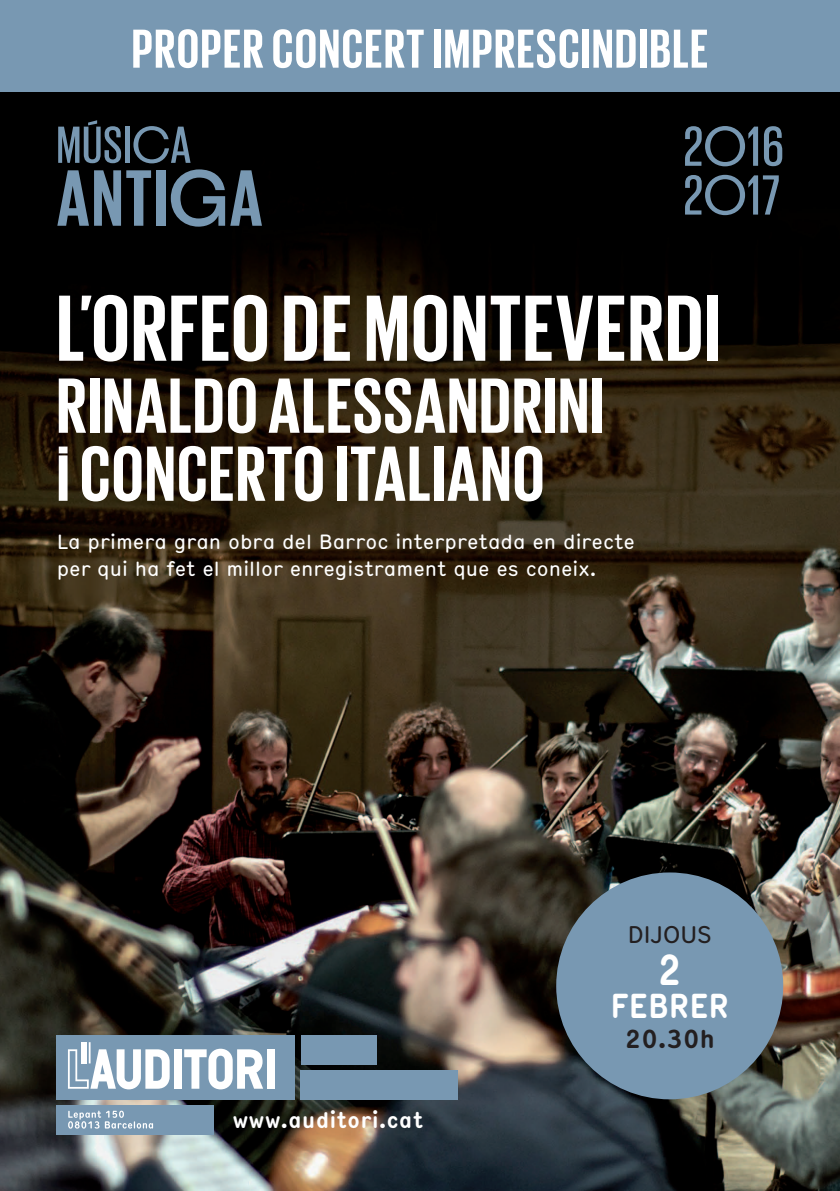
<style>
.page{position:relative;width:840px;height:1191px;background:#fff}
.page>*{position:absolute;margin:0;border:0;box-sizing:border-box;transform-origin:0 0}
.t1{font:700 96px "Giorgio Sans";letter-spacing:.02em;color:#fff}
.t2{font:700 81.8px "Giorgio Sans";letter-spacing:.025em;color:#7898b2}
.t3{font:700 80px/68px "Giorgio Sans";letter-spacing:.02em;color:#fff}
.t4{font:500 57.8px/48.8px "Giorgio Sans";letter-spacing:.02em;color:#7898b2}
.t5{font:700 56px "Giorgio Sans";letter-spacing:.03em;color:#fff}
.t6{font:500 53.4px "Giorgio Sans";letter-spacing:.025em;color:#7898b2}
.t7{font:700 condensed 42px "Hermes";color:#fff;scale:.9 1}
.t8{font:700 condensed 33.6px "Hermes";letter-spacing:-.015em;color:#fff;scale:.9 1}
.t9{font:700 condensed 25.2px "Hermes";color:#231f20}
.t10{font:condensed 23.4px "Hermes";letter-spacing:-.025em;color:#231f20}
.t11{font:700 condensed 22px "Hermes";color:#fff}
.t12{font:condensed 20px/26.6px "Hermes";color:#fff}
</style>
<div class="page">
<img style="left:0;top:92px;width:839px;height:1099px">
<div style="left:300px;top:1035px;width:76px;height:29px;background:#7898b2"></div>
<div style="left:0;top:0;width:839px;height:92px;background:#7898b2"></div>
<div style="left:300px;top:1070px;width:157px;height:29px;background:#7898b2"></div>
<div style="left:57px;top:1105px;width:157px;height:29px;background:#7898b2"></div>
<div style="left:57px;top:1035px;width:238px;height:64px;background:#7898b2"></div>
<svg style="left:68px;top:1042px;width:101px;height:47px"></svg>
<div style="left:174px;top:1049px;width:8px;height:39px;background:#fff"></div>
<svg style="left:184px;top:1048px;width:79px;height:41px"></svg>
<div style="left:266px;top:1049px;width:8px;height:39px;background:#fff"></div>
<svg style="left:68px;top:1110px;width:85px;height:18px"></svg>
<div style="left:556px;top:872px;width:226px;height:227px;background:#7898b2;border-radius:50%"></div>
<h3 class="t5" style="left:132px;top:21px;width:577px">PROPER CONCERT IMPRESCINDIBLE</h3>
<h3 class="t6" style="left:57px;top:118px;width:136px">MÚSICA</h3>
<h2 class="t2" style="left:57px;top:157px;width:207px">ANTIGA</h2>
<h3 class="t4" style="left:683px;top:120px;width:101px">2016<br>2017</h3>
<h1 class="t1" style="left:57px;top:280px;width:665px">L’ORFEO DE MONTEVERDI</h1>
<h3 class="t3" style="left:57px;top:369px;width:548px">RINALDO ALESSANDRINI i CONCERTO ITALIANO</h3>
<p class="t12" style="left:57px;top:527px;width:579px">La primera gran obra del Barroc interpretada en directe per qui ha fet el millor enregistrament que es coneix.</p>
<p class="t11" style="left:232px;top:1103px;width:192px">www.auditori.cat</p>
<p class="t10" style="left:627px;top:916px;width:86px">DIJOUS</p>
<h3 class="t7" style="left:656px;top:937px;width:30px">2</h3>
<h3 class="t8" style="left:610px;top:980px;width:134px">FEBRER</h3>
<p class="t9" style="left:624px;top:1019px;width:92px">20.30h</p>
</div>
